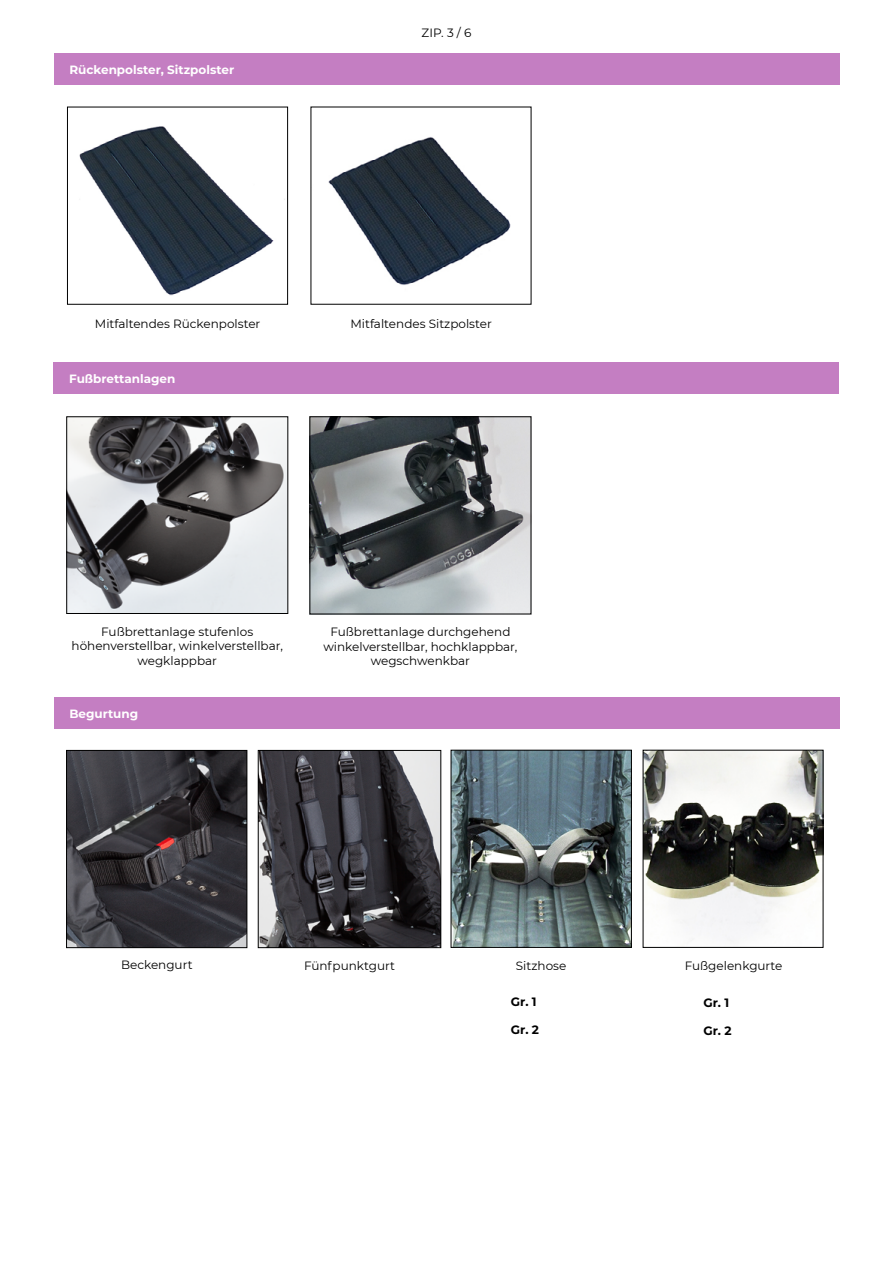
<style>
.page{position:relative;width:893px;height:1263px;background:#fff}
.page>*{position:absolute;margin:0;border:0;box-sizing:border-box;transform-origin:0 0}
.t1{font:700 12.15px "Montserrat";color:#000}
.t2{font:12px/14.4px "Montserrat";color:#000;text-align:center}
.t3{font:700 12px "Montserrat";color:#fff}
</style>
<div class="page">
<img style="left:311px;top:418px;width:218px;height:194px">
<div style="left:309px;top:416px;width:222px;height:198px;border:1px solid #000"></div>
<div style="left:53px;top:362px;width:786px;height:32px;background:#c47ec2"></div>
<img style="left:68px;top:418px;width:218px;height:194px">
<div style="left:66px;top:416px;width:222px;height:198px;border:1px solid #000"></div>
<div style="left:54px;top:54px;width:785px;height:31px;background:#c47ec2"></div>
<img style="left:79px;top:126px;width:206px;height:170px">
<div style="left:67px;top:107px;width:221px;height:198px;border:1px solid #000"></div>
<img style="left:328px;top:137px;width:183px;height:148px">
<img style="left:453px;top:752px;width:177px;height:194px">
<div style="left:451px;top:750px;width:181px;height:198px;border:1px solid #000"></div>
<img style="left:645px;top:752px;width:176px;height:190px">
<div style="left:643px;top:750px;width:180px;height:198px;border:1px solid #000"></div>
<div style="left:54px;top:697px;width:785px;height:32px;background:#c47ec2"></div>
<img style="left:260px;top:752px;width:179px;height:194px">
<div style="left:258px;top:750px;width:183px;height:198px;border:1px solid #000"></div>
<img style="left:68px;top:752px;width:177px;height:194px">
<div style="left:66px;top:750px;width:181px;height:198px;border:1px solid #000"></div>
<p class="t3" style="left:69px;top:61px;width:166px">Rückenpolster, Sitzpolster</p>
<p class="t2" style="left:422px;top:25px;width:51px">ZIP. 3 / 6</p>
<p class="t2" style="left:95px;top:316px;width:167px">Mitfaltendes Rückenpolster</p>
<p class="t2" style="left:350px;top:316px;width:143px">Mitfaltendes Sitzpolster</p>
<p class="t3" style="left:69px;top:370px;width:108px">Fußbrettanlagen</p>
<p class="t2" style="left:72px;top:624px;width:213px">Fußbrettanlage stufenlos höhenverstellbar, winkelverstellbar, wegklappbar</p>
<p class="t3" style="left:69px;top:705px;width:70px">Begurtung</p>
<p class="t2" style="left:323px;top:624px;width:196px">Fußbrettanlage durchgehend winkelverstellbar, hochklappbar, wegschwenkbar</p>
<p class="t2" style="left:121px;top:957px;width:73px">Beckengurt</p>
<p class="t2" style="left:304px;top:958px;width:92px">Fünfpunktgurt</p>
<p class="t2" style="left:516px;top:958px;width:52px">Sitzhose</p>
<p class="t2" style="left:685px;top:958px;width:99px">Fußgelenkgurte</p>
<p class="t1" style="left:511px;top:993px;width:27px">Gr. 1</p>
<p class="t1" style="left:703px;top:994px;width:27px">Gr. 1</p>
<p class="t1" style="left:511px;top:1021px;width:30px">Gr. 2</p>
<p class="t1" style="left:703px;top:1021px;width:30px">Gr. 2</p>
</div>
